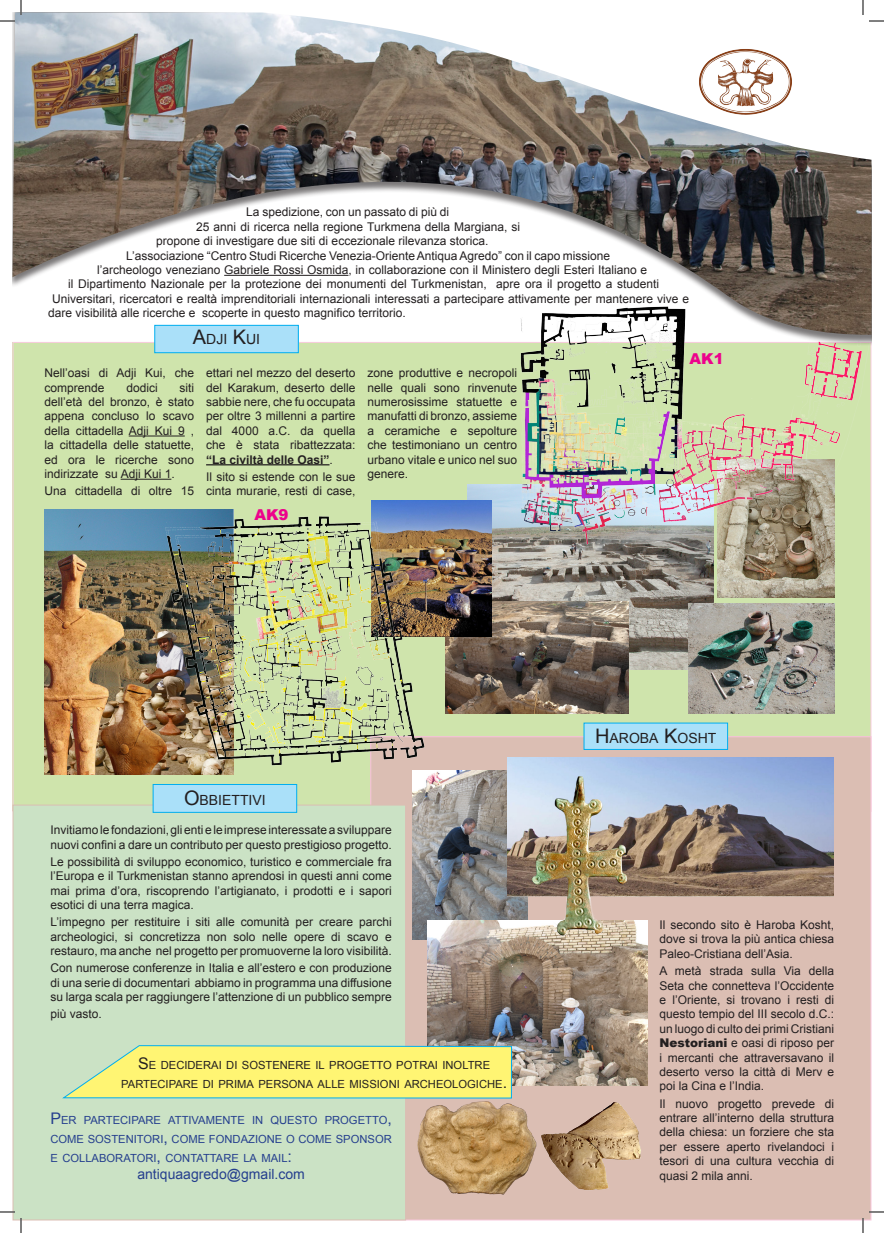
<style>
.page{position:relative;width:884px;height:1233px;background:#fff}
.page>*{position:absolute;margin:0;border:0;box-sizing:border-box;transform-origin:0 0}
.t1{font:900 15px "Arial";color:#ed028c}
.t2{font:14px "Arial";color:#231f20}
.t3{font:14px "Arial";color:#253f8e}
.t4{font:12px/14.4px "Arial";color:#231f20;text-align:justify}
.t5{font:11.2px/19.2px "Arial";color:#253f8e;text-align:justify}
.t6{font:11.2px/19.2px "Arial";color:#231f20;text-align:center}
.s1{font-size:20px}
.s2{font-weight:700}
.s3{font-size:16px}
.s4{font-weight:900}
</style>
<div class="page">
<div style="left:13px;top:342px;width:858px;height:469px;background:#cfe4ac"></div>
<hr style="left:129px;top:435px;width:56px;height:1px;background:#231f20">
<hr style="left:121px;top:479px;width:50px;height:1px;background:#231f20">
<hr style="left:206px;top:464px;width:123px;height:1px;background:#231f20">
<div style="left:371px;top:736px;width:500px;height:484px;background:#dbbeb3"></div>
<div style="left:584px;top:723px;width:144px;height:26px;background:#aae0f9"></div>
<div style="left:583px;top:722px;width:145px;height:28px;border:1px solid #00aeef"></div>
<div style="left:155px;top:325px;width:143px;height:28px;background:#aae0f9"></div>
<div style="left:154px;top:325px;width:145px;height:28px;border:1px solid #00aeef"></div>
<div style="left:13px;top:805px;width:393px;height:415px;background:#cbe2c5"></div>
<img style="left:45px;top:509px;width:189px;height:266px">
<div style="left:153px;top:784px;width:144px;height:28px;background:#aae0f9"></div>
<div style="left:153px;top:784px;width:144px;height:29px;border:1px solid #00aeef"></div>
<img style="left:718px;top:558px;width:117px;height:39px">
<img style="left:467px;top:485px;width:246px;height:184px">
<img style="left:485px;top:346px;width:386px;height:212px">
<img style="left:688px;top:603px;width:147px;height:110px">
<img style="left:445px;top:601px;width:184px;height:112px">
<img style="left:371px;top:500px;width:120px;height:136px">
<img style="left:157px;top:509px;width:273px;height:256px">
<img style="left:412px;top:770px;width:96px;height:170px">
<img style="left:427px;top:920px;width:220px;height:165px">
<img style="left:405px;top:1085px;width:143px;height:121px">
<svg style="left:62px;top:1044px;width:450px;height:55px;background:#eeef81"></svg>
<img style="left:536px;top:1091px;width:105px;height:109px">
<img style="left:508px;top:757px;width:325px;height:184px">
<div style="left:12px;top:12px;width:859px;height:334px;background:#231f20;opacity:.6"></div>
<img style="left:12px;top:12px;width:859px;height:323px">
<svg style="left:0;top:1211px;width:15px;height:1px"></svg>
<svg style="left:869px;top:1211px;width:15px;height:1px"></svg>
<svg style="left:0;top:0;width:22px;height:22px"></svg>
<svg style="left:20px;top:1218px;width:2px;height:15px"></svg>
<svg style="left:862px;top:0;width:22px;height:22px"></svg>
<svg style="left:862px;top:1218px;width:2px;height:15px"></svg>
<p class="t4" style="left:246px;top:205px;width:205px">La spedizione, con un passato di più di</p>
<p class="t4" style="left:196px;top:219px;width:326px">25 anni di ricerca nella regione Turkmena della Margiana, si</p>
<p class="t4" style="left:156px;top:234px;width:334px">propone di investigare due siti di eccezionale rilevanza storica.</p>
<p class="t4" style="left:126px;top:248px;width:485px">L’associazione “Centro Studi Ricerche Venezia-Oriente Antiqua Agredo” con il capo missione</p>
<p class="t4" style="left:97px;top:263px;width:551px">l’archeologo veneziano Gabriele Rossi Osmida, in collaborazione con il Ministero degli Esteri Italiano e</p>
<p class="t4" style="left:68px;top:277px;width:592px">il Dipartimento Nazionale per la protezione dei monumenti del Turkmenistan, apre ora il progetto a studenti</p>
<p class="t4" style="left:52px;top:291px;width:638px">Universitari, ricercatori e realtà imprenditoriali internazionali interessati a partecipare attivamente per mantenere vive e</p>
<p class="t4" style="left:48px;top:306px;width:359px">dare visibilità alle ricerche e scoperte in questo magnifico territorio.</p>
<p class="t2" style="left:193px;top:330px;width:69px"><span class="s1">A</span>DJI <span class="s1">K</span>UI</p>
<p class="t4" style="left:45px;top:366px;width:151px">Nell’oasi di Adji Kui, che comprende</p>
<p class="t4" style="left:45px;top:380px;width:151px;text-indent:135px">siti dell’età del bronzo, è stato appena concluso lo scavo della cittadella Adji Kui 9 , la cittadella delle statuette, ed ora le ricerche sono indirizzate su Adji Kui 1.</p>
<p class="t4" style="left:45px;top:484px;width:151px">Una cittadella di oltre 15</p>
<p class="t4" style="left:126px;top:380px;width:33px">dodici</p>
<p class="t4" style="left:206px;top:366px;width:151px">ettari nel mezzo del deserto del Karakum, deserto delle sabbie nere, che fu occupata per oltre 3 millenni a partire dal 4000 a.C. da quella che è stata ribattezzata: <span class="s2">“La civiltà delle Oasi”</span>.</p>
<p class="t4" style="left:206px;top:469px;width:151px">Il sito si estende con le sue cinta murarie, resti di case,</p>
<p class="t1" style="left:254px;top:504px;width:36px">AK9</p>
<p class="t4" style="left:368px;top:366px;width:151px">zone produttive e necropoli nelle quali sono rinvenute numerosissime statuette e manufatti di bronzo, assieme a ceramiche e sepolture che testimoniano un centro urbano vitale e unico nel suo genere.</p>
<p class="t1" style="left:690px;top:348px;width:36px">AK1</p>
<p class="t2" style="left:184px;top:790px;width:83px"><span class="s1">O</span>BBIETTIVI</p>
<p class="t4" style="left:50px;top:823px;width:343px">Invitiamo le fondazioni, gli enti e le imprese interessate a sviluppare nuovi confini a dare un contributo per questo prestigioso progetto.</p>
<p class="t4" style="left:50px;top:854px;width:343px">Le possibilità di sviluppo economico, turistico e commerciale fra l’Europa e il Turkmenistan stanno aprendosi in questi anni come mai prima d’ora, riscoprendo l’artigianato, i prodotti e i sapori esotici di una terra magica.</p>
<p class="t4" style="left:50px;top:915px;width:343px">L’impegno per restituire i siti alle comunità per creare parchi archeologici, si concretizza non solo nelle opere di scavo e restauro, ma anche nel progetto per promuoverne la loro visibilità.</p>
<p class="t4" style="left:50px;top:961px;width:343px">Con numerose conferenze in Italia e all’estero e con produzione di una serie di documentari abbiamo in programma una diffusione su larga scala per raggiungere l’attenzione di un pubblico sempre</p>
<p class="t4" style="left:50px;top:1006px;width:53px">più vasto.</p>
<p class="t6" style="left:121px;top:1055px;width:387px"><span class="s3">S</span>E DECIDERAI DI SOSTENERE IL PROGETTO POTRAI INOLTRE<br>PARTECIPARE DI PRIMA PERSONA ALLE MISSIONI ARCHEOLOGICHE<span class="s3">.</span></p>
<p class="t5" style="left:50px;top:1110px;width:343px"><span class="s3">P</span>ER PARTECIPARE ATTIVAMENTE IN QUESTO PROGETTO<span class="s3">, </span>COME SOSTENITORI<span class="s3">,</span> COME FONDAZIONE O COME SPONSOR E COLLABORATORI<span class="s3">,</span> CONTATTARE LA MAIL<span class="s3">:</span></p>
<p class="t3" style="left:137px;top:1165px;width:169px">antiquaagredo@gmail.com</p>
<p class="t2" style="left:595px;top:729px;width:123px"><span class="s1">H</span>AROBA <span class="s1">K</span>OSHT</p>
<p class="t4" style="left:660px;top:917px;width:176px">Il secondo sito è Haroba Kosht, dove si trova la più antica chiesa Paleo-Cristiana dell’Asia.</p>
<p class="t4" style="left:660px;top:963px;width:176px">A metà strada sulla Via della Seta che connetteva l’Occidente e l’Oriente, si trovano i resti di questo tempio del III secolo d.C.: un luogo di culto dei primi Cristiani <span class="s4">Nestoriani</span> e oasi di riposo per i mercanti che attraversavano il deserto verso la città di Merv e poi la Cina e l’India.</p>
<p class="t4" style="left:660px;top:1096px;width:176px">Il nuovo progetto prevede di entrare all’interno della struttura della chiesa: un forziere che sta per essere aperto rivelandoci i tesori di una cultura vecchia di quasi 2 mila anni.</p>
</div>
